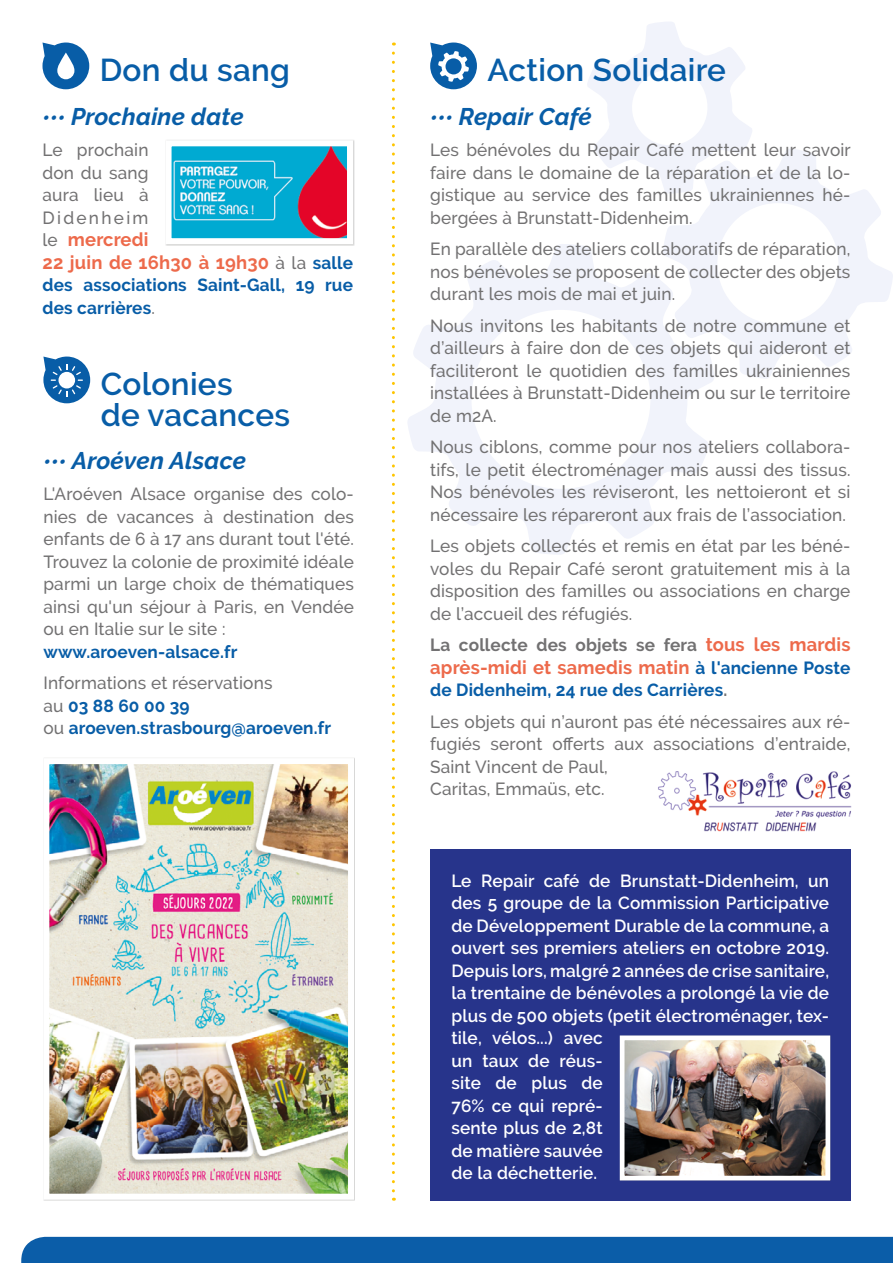
<style>
.page{position:relative;width:893px;height:1263px;background:#fff}
.page>*{position:absolute;margin:0;border:0;box-sizing:border-box;transform-origin:0 0}
.t1{font:600 31.5px "Raleway";letter-spacing:.01em;color:#085da7}
.t2{font:italic 700 24px "Raleway";letter-spacing:.01em;color:#085da7}
.t3{font:700 18.75px/22.5px "Raleway";letter-spacing:.01em;color:#ed6a4b}
.t4{font:500 17.55px/22.5px "Raleway";letter-spacing:.01em;color:#727172;text-align:justify}
.t5{font:600 17.55px/22.5px "Raleway";letter-spacing:.01em;color:#fff}
.t6{font:700 17.55px/22.5px "Raleway";letter-spacing:.01em;color:#085da7}
.t7{font:700 17.55px "Raleway";letter-spacing:.01em;color:#727172}
.s1{font-size:21px}
.s2{font-weight:500;font-size:17.55px;color:#727172}
.s3{font-size:17.55px;color:#085da7}
.s4{font-weight:500;color:#727172}
.s5{font-size:18.75px;color:#ed6a4b}
.s6{color:#727172}
</style>
<div class="page">
<hr style="left:892px;top:0;width:1px;height:1263px;background:#e1e4f4">
<svg style="left:664px;top:148px;width:229px;height:231px"></svg>
<svg style="left:408px;top:244px;width:307px;height:311px"></svg>
<svg style="left:587px;top:22px;width:166px;height:172px"></svg>
<img style="left:50px;top:765px;width:297px;height:428px">
<div style="left:43px;top:758px;width:311px;height:442px;border:6px solid #fff"></div>
<svg style="left:392px;top:53px;width:3px;height:1148px"></svg>
<div style="left:21px;top:1237px;width:872px;height:26px;background:#0b5da8"></div>
<img style="left:658px;top:771px;width:194px;height:60px">
<div style="left:430px;top:849px;width:420px;height:352px;background:#27348b"></div>
<img style="left:626px;top:1041px;width:198px;height:133px">
<div style="left:620px;top:1035px;width:210px;height:145px;border:5px solid #fff"></div>
<svg style="left:42px;top:43px;width:47px;height:46px"></svg>
<div style="left:165px;top:140px;width:190px;height:106px;background:#dcdcdb"></div>
<img style="left:173px;top:147px;width:173px;height:90px">
<div style="left:166px;top:140px;width:187px;height:104px;border:6px solid #fff"></div>
<svg style="left:57px;top:53px;width:17px;height:26px"></svg>
<svg style="left:43px;top:357px;width:47px;height:46px"></svg>
<svg style="left:430px;top:43px;width:47px;height:46px"></svg>
<p class="t1" style="left:100px;top:52px;width:192px">Don du sang</p>
<p class="t2" style="left:42px;top:102px;width:203px"><span class="s1">•••</span> Prochaine date</p>
<p class="t4" style="left:42px;top:139px;width:108px">Le prochain don du sang aura lieu à Didenheim</p>
<p class="t3" style="left:42px;top:228px;width:312px"><span class="s2">le</span> mercredi<br>22 juin de 16h30 à 19h30 <span class="s2">à la</span> <span class="s3">salle</span></p>
<p class="t6" style="left:42px;top:274px;width:312px">des associations Saint-Gall, 19 rue des carrières<span class="s4">.</span></p>
<p class="t1" style="left:101px;top:366px;width:133px">Colonies</p>
<p class="t1" style="left:101px;top:397px;width:191px">de vacances</p>
<p class="t2" style="left:43px;top:446px;width:204px"><span class="s1">•••</span> Aroéven Alsace</p>
<p class="t4" style="left:43px;top:483px;width:312px">L'Aroéven Alsace organise des colo&shy;nies de vacances à destination des enfants de 6 à 17 ans durant tout l'été.<br>Trouvez la colonie de proximité idéale parmi un large choix de thématiques ainsi qu'un séjour à Paris, en Vendée ou en Italie sur le site :</p>
<p class="t6" style="left:43px;top:640px;width:195px">www.aroeven-alsace.fr</p>
<p class="t4" style="left:43px;top:672px;width:231px">Informations et réservations</p>
<p class="t6" style="left:43px;top:694px;width:148px"><span class="s4">au</span> 03 88 60 00 39</p>
<p class="t6" style="left:43px;top:717px;width:289px"><span class="s4">ou</span> aroeven.strasbourg@aroeven.fr</p>
<p class="t1" style="left:487px;top:52px;width:240px">Action Solidaire</p>
<p class="t2" style="left:430px;top:102px;width:163px"><span class="s1">•••</span> Repair Café</p>
<p class="t4" style="left:430px;top:139px;width:422px">Les bénévoles du Repair Café mettent leur savoir faire dans le domaine de la réparation et de la lo&shy;gistique au service des familles ukrainiennes hé&shy;bergées à Brunstatt-Didenheim.</p>
<p class="t4" style="left:430px;top:238px;width:422px">En parallèle des ateliers collaboratifs de réparation, nos bénévoles se proposent de collecter des objets durant les mois de mai et juin.</p>
<p class="t4" style="left:430px;top:314px;width:422px">Nous invitons les habitants de notre commune et d’ailleurs à faire don de ces objets qui aideront et faciliteront le quotidien des familles ukrainiennes installées à Brunstatt-Didenheim ou sur le territoire de m2A.</p>
<p class="t4" style="left:430px;top:436px;width:422px">Nous ciblons, comme pour nos ateliers collabora&shy;tifs, le petit électroménager mais aussi des tissus.<br>Nos bénévoles les réviseront, les nettoieront et si nécessaire les répareront aux frais de l’association.</p>
<p class="t4" style="left:430px;top:535px;width:422px">Les objets collectés et remis en état par les béné&shy;voles du Repair Café seront gratuitement mis à la disposition des familles ou associations en charge de l’accueil des réfugiés.</p>
<p class="t7" style="left:430px;top:635px;width:422px">La collecte des objets se fera <span class="s5">tous les mardis</span></p>
<p class="t3" style="left:430px;top:656px;width:422px">après-midi et samedis matin <span class="s3">à l'ancienne Poste</span></p>
<p class="t6" style="left:430px;top:679px;width:299px">de Didenheim, 24 rue des Carrières<span class="s6">.</span></p>
<p class="t4" style="left:430px;top:710px;width:422px">Les objets qui n’auront pas été nécessaires aux ré&shy;fugiés seront offerts aux associations d’entraide, Saint Vincent de Paul,</p>
<p class="t4" style="left:430px;top:778px;width:176px">Caritas, Emmaüs, etc.</p>
<p class="t5" style="left:451px;top:869px;width:379px">Le Repair café de Brunstatt-Didenheim, un des 5 groupe de la Commission Participative de Développement Durable de la commune, a ouvert ses premiers ateliers en octobre 2019.<br>Depuis lors, malgré 2 années de crise sanitaire, la trentaine de bénévoles a prolongé la vie de plus de 500 objets (petit électroménager, tex&shy;tile, vélos...) avec<br>un taux de réus-<br>site de plus de<br>76% ce qui repré-<br>sente plus de 2,8t<br>de matière sauvée<br>de la déchetterie.</p>
</div>
